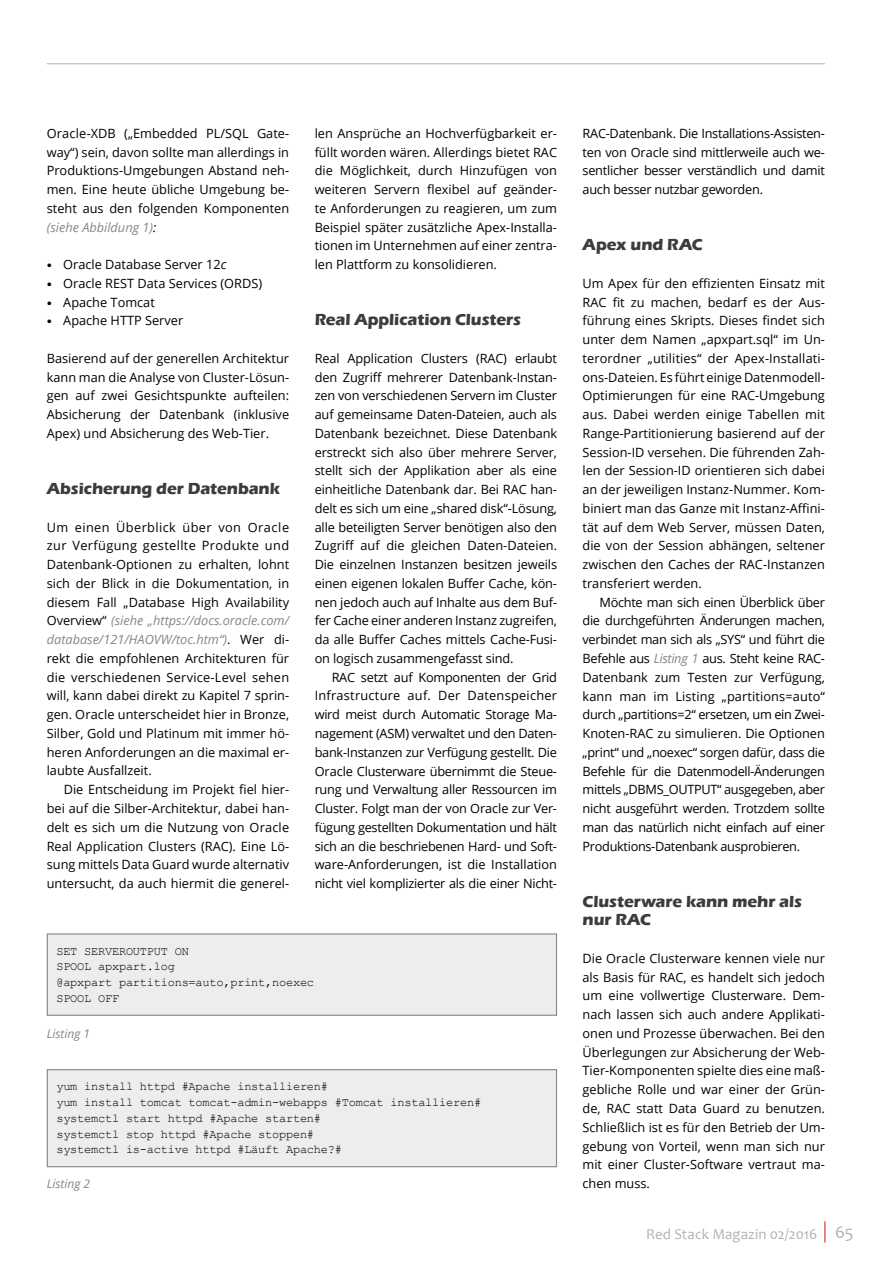
<style>
.page{position:relative;width:893px;height:1263px;background:#fff}
.page>*{position:absolute;margin:0;border:0;box-sizing:border-box;transform-origin:0 0}
.t1{font:700 16.5px/18.8px "Eras ITC";letter-spacing:-.005em;color:#3c3c3b}
.t2{font:15px "Candara";letter-spacing:.005em;color:#b3b2b2}
.t3{font:12.75px/18.8px "Open Sans";color:#000;text-align:justify}
.t4{font:12px/15.8px "Courier New";letter-spacing:-.02em;color:#000}
.t5{font:italic 12px "Open Sans";color:#878787}
.s1{font-style:italic;color:#878787}
.s2{font-style:italic}
.s3{font-family:"Stone Serif Std";font-weight:500;font-size:10.5px}
.s4{font-size:18px}
</style>
<div class="page">
<svg style="left:825px;top:1221px;width:1px;height:21px"></svg>
<hr style="left:47px;top:64px;width:778px;height:1px;background:#b3b2b2">
<div style="left:47px;top:934px;width:509px;height:81px;background:#ededed"></div>
<div style="left:47px;top:933px;width:510px;height:83px;border:1px solid #878787"></div>
<div style="left:47px;top:1070px;width:509px;height:97px;background:#ededed"></div>
<div style="left:47px;top:1069px;width:510px;height:98px;border:1px solid #878787"></div>
<p class="t3" style="left:47px;top:123px;width:244px">Oracle-XDB („Embedded PL/SQL Gate&shy;way“) sein, davon sollte man allerdings in Produktions-Umgebungen Abstand neh&shy;men. Eine heute übliche Umgebung be&shy;steht aus den folgenden Komponenten <span class="s1">(siehe Abbildung 1)</span><span class="s2">:</span></p>
<p class="t3" style="left:47px;top:255px;width:181px"><span class="s3">•</span> Oracle Database Server 12<span class="s2">c</span></p>
<p class="t3" style="left:47px;top:273px;width:217px"><span class="s3">•</span> Oracle REST Data Services (ORDS)</p>
<p class="t3" style="left:47px;top:292px;width:110px"><span class="s3">•</span> Apache Tomcat</p>
<p class="t3" style="left:47px;top:311px;width:138px"><span class="s3">•</span> Apache HTTP Server</p>
<p class="t3" style="left:47px;top:348px;width:244px">Basierend auf der generellen Architektur kann man die Analyse von Cluster-Lösun&shy;gen auf zwei Gesichtspunkte aufteilen:<br>Absicherung der Datenbank (inklusive Apex) und Absicherung des Web-Tier.</p>
<p class="t1" style="left:47px;top:479px;width:235px">Absicherung der Datenbank</p>
<p class="t3" style="left:47px;top:517px;width:244px">Um einen Überblick über von Oracle zur Verfügung gestellte Produkte und Datenbank-Optionen zu erhalten, lohnt sich der Blick in die Dokumentation, in diesem Fall „Database High Availability Overview“ <span class="s1">(siehe „https://docs.oracle.com/ database/121/HAOVW/toc.htm“)</span>. Wer di&shy;rekt die empfohlenen Architekturen für die verschiedenen Service-Level sehen will, kann dabei direkt zu Kapitel 7 sprin&shy;gen. Oracle unterscheidet hier in Bronze, Silber, Gold und Platinum mit immer hö&shy;heren Anforderungen an die maximal er&shy;laubte Ausfallzeit.</p>
<p class="t3" style="left:47px;top:780px;width:244px;text-indent:17px">Die Entscheidung im Projekt fiel hier&shy;bei auf die Silber-Architektur, dabei han&shy;delt es sich um die Nutzung von Oracle Real Application Clusters (RAC). Eine Lö&shy;sung mittels Data Guard wurde alternativ untersucht, da auch hiermit die generel-</p>
<p class="t3" style="left:315px;top:124px;width:244px">len Ansprüche an Hochverfügbarkeit er&shy;füllt worden wären. Allerdings bietet RAC die Möglichkeit, durch Hinzufügen von weiteren Servern flexibel auf geänder&shy;te Anforderungen zu reagieren, um zum Beispiel später zusätzliche Apex-Installa&shy;tionen im Unternehmen auf einer zentra&shy;len Plattform zu konsolidieren.</p>
<p class="t1" style="left:315px;top:311px;width:208px">Real Application Clusters</p>
<p class="t3" style="left:315px;top:348px;width:244px">Real Application Clusters (RAC) erlaubt den Zugriff mehrerer Datenbank-Instan&shy;zen von verschiedenen Servern im Cluster auf gemeinsame Daten-Dateien, auch als Datenbank bezeichnet. Diese Datenbank erstreckt sich also über mehrere Server, stellt sich der Applikation aber als eine einheitliche Datenbank dar. Bei RAC han&shy;delt es sich um eine „shared disk“-Lösung, alle beteiligten Server benötigen also den Zugriff auf die gleichen Daten-Dateien.<br>Die einzelnen Instanzen besitzen jeweils einen eigenen lokalen Buffer Cache, kön&shy;nen jedoch auch auf Inhalte aus dem Buf&shy;fer Cache einer anderen Instanz zugreifen, da alle Buffer Caches mittels Cache-Fusi&shy;on logisch zusammengefasst sind.</p>
<p class="t3" style="left:315px;top:667px;width:244px;text-indent:17px">RAC setzt auf Komponenten der Grid Infrastructure auf. Der Datenspeicher wird meist durch Automatic Storage Ma&shy;nagement (ASM) verwaltet und den Daten&shy;bank-Instanzen zur Verfügung gestellt. Die Oracle Clusterware übernimmt die Steue&shy;rung und Verwaltung aller Ressourcen im Cluster. Folgt man der von Oracle zur Ver&shy;fügung gestellten Dokumentation und hält sich an die beschriebenen Hard- und Soft&shy;ware-Anforderungen, ist die Installation nicht viel komplizierter als die einer Nicht-</p>
<p class="t4" style="left:56px;top:943px;width:259px">SET SERVEROUTPUT ON<br>SPOOL apxpart.log<br>@apxpart partitions=auto,print,noexec<br>SPOOL OFF</p>
<p class="t5" style="left:47px;top:1025px;width:45px">Listing 1</p>
<p class="t4" style="left:56px;top:1078px;width:426px">yum install httpd #Apache installieren#<br>yum install tomcat tomcat-admin-webapps #Tomcat installieren# systemctl start httpd #Apache starten#<br>systemctl stop httpd #Apache stoppen#<br>systemctl is-active httpd #Läuft Apache?#</p>
<p class="t5" style="left:47px;top:1175px;width:45px">Listing 2</p>
<p class="t3" style="left:583px;top:124px;width:244px">RAC-Datenbank. Die Installations-Assisten&shy;ten von Oracle sind mittlerweile auch we&shy;sentlicher besser verständlich und damit auch besser nutzbar geworden.</p>
<p class="t1" style="left:583px;top:236px;width:122px">Apex und RAC</p>
<p class="t3" style="left:583px;top:273px;width:244px">Um Apex für den effizienten Einsatz mit RAC fit zu machen, bedarf es der Aus&shy;führung eines Skripts. Dieses findet sich unter dem Namen „apxpart.sql“ im Un&shy;terordner „utilities“ der Apex-Installati&shy;ons-Dateien. Es führt einige Datenmodell-Optimierungen für eine RAC-Umgebung aus. Dabei werden einige Tabellen mit Range-Partitionierung basierend auf der Session-ID versehen. Die führenden Zah&shy;len der Session-ID orientieren sich dabei an der jeweiligen Instanz-Nummer. Kom&shy;biniert man das Ganze mit Instanz-Affini&shy;tät auf dem Web Server, müssen Daten, die von der Session abhängen, seltener zwischen den Caches der RAC-Instanzen transferiert werden.</p>
<p class="t3" style="left:583px;top:592px;width:244px;text-indent:17px">Möchte man sich einen Überblick über die durchgeführten Änderungen machen, verbindet man sich als „SYS“ und führt die Befehle aus <span class="s1">Listing 1</span> aus. Steht keine RAC-Datenbank zum Testen zur Verfügung, kann man im Listing „partitions=auto“ durch „partitions=2“ ersetzen, um ein Zwei-Knoten-RAC zu simulieren. Die Optionen „print“ und „noexec“ sorgen dafür, dass die Befehle für die Datenmodell-Änderungen mittels „DBMS_OUTPUT“ ausgegeben, aber nicht ausgeführt werden. Trotzdem sollte man das natürlich nicht einfach auf einer Produktions-Datenbank ausprobieren.</p>
<p class="t1" style="left:583px;top:892px;width:221px">Clusterware kann mehr als nur RAC</p>
<p class="t3" style="left:583px;top:948px;width:244px">Die Oracle Clusterware kennen viele nur als Basis für RAC, es handelt sich jedoch um eine vollwertige Clusterware. Dem&shy;nach lassen sich auch andere Applikati&shy;onen und Prozesse überwachen. Bei den Überlegungen zur Absicherung der Web-Tier-Komponenten spielte dies eine maß&shy;gebliche Rolle und war einer der Grün&shy;de, RAC statt Data Guard zu benutzen.<br>Schließlich ist es für den Betrieb der Um&shy;gebung von Vorteil, wenn man sich nur mit einer Cluster-Software vertraut ma&shy;chen muss.</p>
<p class="t2" style="left:646px;top:1224px;width:209px">Red Stack Magazin 02/2016 <span class="s4">65</span></p>
</div>
